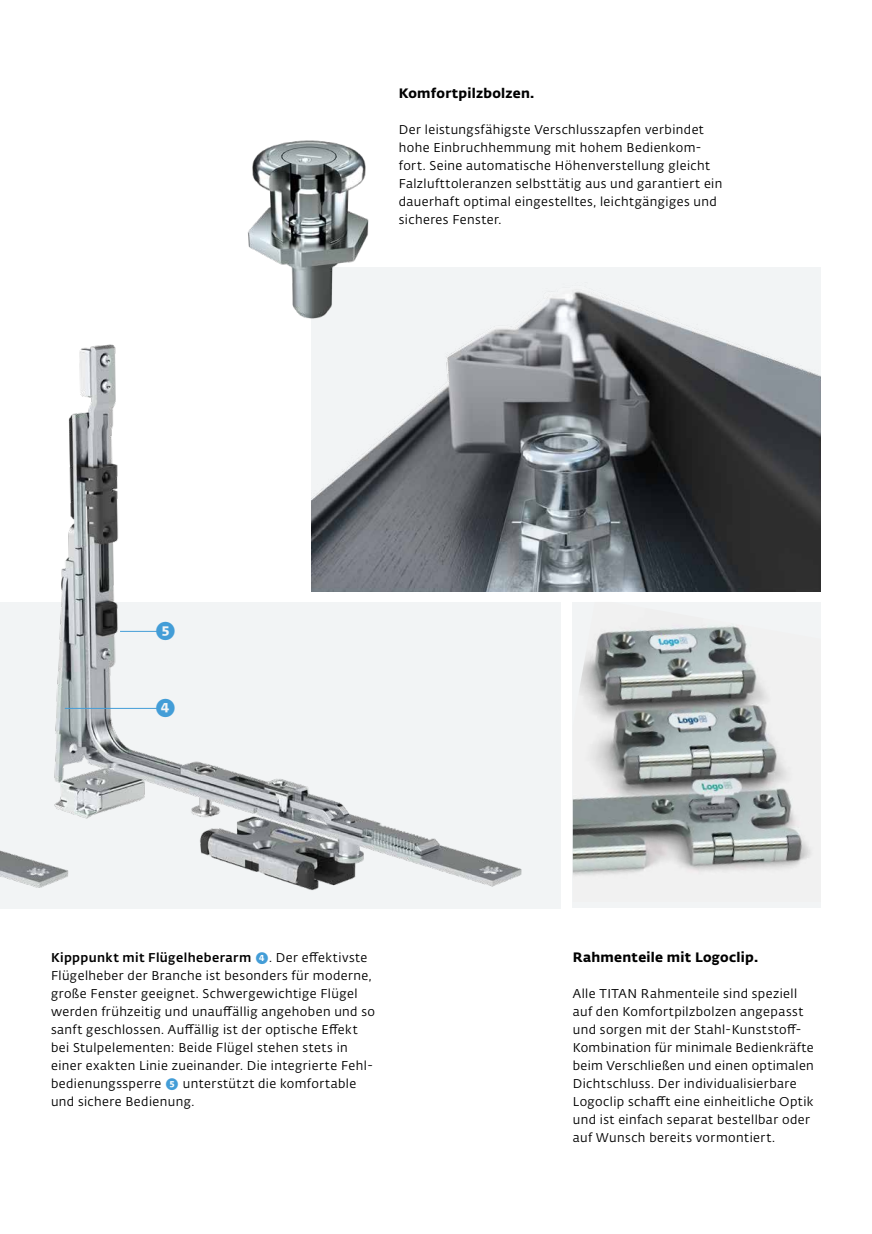
<style>
.page{position:relative;width:872px;height:1234px;background:#fff}
.page>*{position:absolute;margin:0;border:0;box-sizing:border-box;transform-origin:0 0}
.t1{font:500 25.5px "Fedra Sans Alt Pro";color:#439dd7}
.t2{font:700 13.5px "Fedra Sans Alt Pro";letter-spacing:.02em;color:#000}
.t3{font:12.6px/18px "Fedra Sans Alt Pro";letter-spacing:.03em;color:#000}
.s1{font-weight:500}
.s2{font-weight:500;font-size:16.5px;color:#439dd7}
</style>
<div class="page">
<div style="left:0;top:602px;width:560px;height:306px;background:#f2f4f5"></div>
<div style="left:573px;top:610px;width:248px;height:298px;background:#f2f4f5"></div>
<img style="left:573px;top:602px;width:248px;height:274px">
<img style="left:84px;top:333px;width:453px;height:557px">
<img style="left:0;top:348px;width:84px;height:540px">
<img style="left:312px;top:267px;width:509px;height:324px">
<img style="left:248px;top:140px;width:172px;height:193px">
<hr style="left:65px;top:707px;width:92px;height:1px;background:#439dd7">
<hr style="left:120px;top:631px;width:37px;height:1px;background:#439dd7">
<p class="t2" style="left:399px;top:82px;width:137px">Komfortpilzbolzen.</p>
<p class="t3" style="left:399px;top:120px;width:325px">Der leistungsfähigste Verschlusszapfen verbindet hohe Einbruchhemmung mit hohem Bedienkom&shy;fort. Seine automatische Höhenverstellung gleicht Falzlufttoleranzen selbsttätig aus und garantiert ein dauerhaft optimal eingestelltes, leichtgängiges und sicheres Fenster.</p>
<h1 class="t1" style="left:155px;top:611px;width:23px">➎</h1>
<h1 class="t1" style="left:155px;top:689px;width:23px">➍</h1>
<p class="t3" style="left:51px;top:948px;width:325px"><span class="s1">Kipppunkt mit Flügelheberarm</span> <span class="s2">➍</span>. Der effektivste Flügelheber der Branche ist besonders für moderne, große Fenster geeignet. Schwergewichtige Flügel werden frühzeitig und unauffällig angehoben und so sanft geschlossen. Auffällig ist der optische Effekt bei Stulpelementen: Beide Flügel stehen stets in einer exakten Linie zueinander. Die integrierte Fehl&shy;bedienungssperre <span class="s2">➎</span> unterstützt die komfortable und sichere Bedienung.</p>
<p class="t2" style="left:573px;top:946px;width:187px">Rahmenteile mit Logoclip.</p>
<p class="t3" style="left:573px;top:983px;width:242px">Alle TITAN Rahmenteile sind speziell auf den Komfortpilzbolzen angepasst und sorgen mit der Stahl-Kunststoff-Kombination für minimale Bedienkräfte beim Verschließen und einen optimalen Dichtschluss. Der individualisierbare Logoclip schafft eine einheitliche Optik und ist einfach separat bestellbar oder auf Wunsch bereits vormontiert.</p>
</div>
